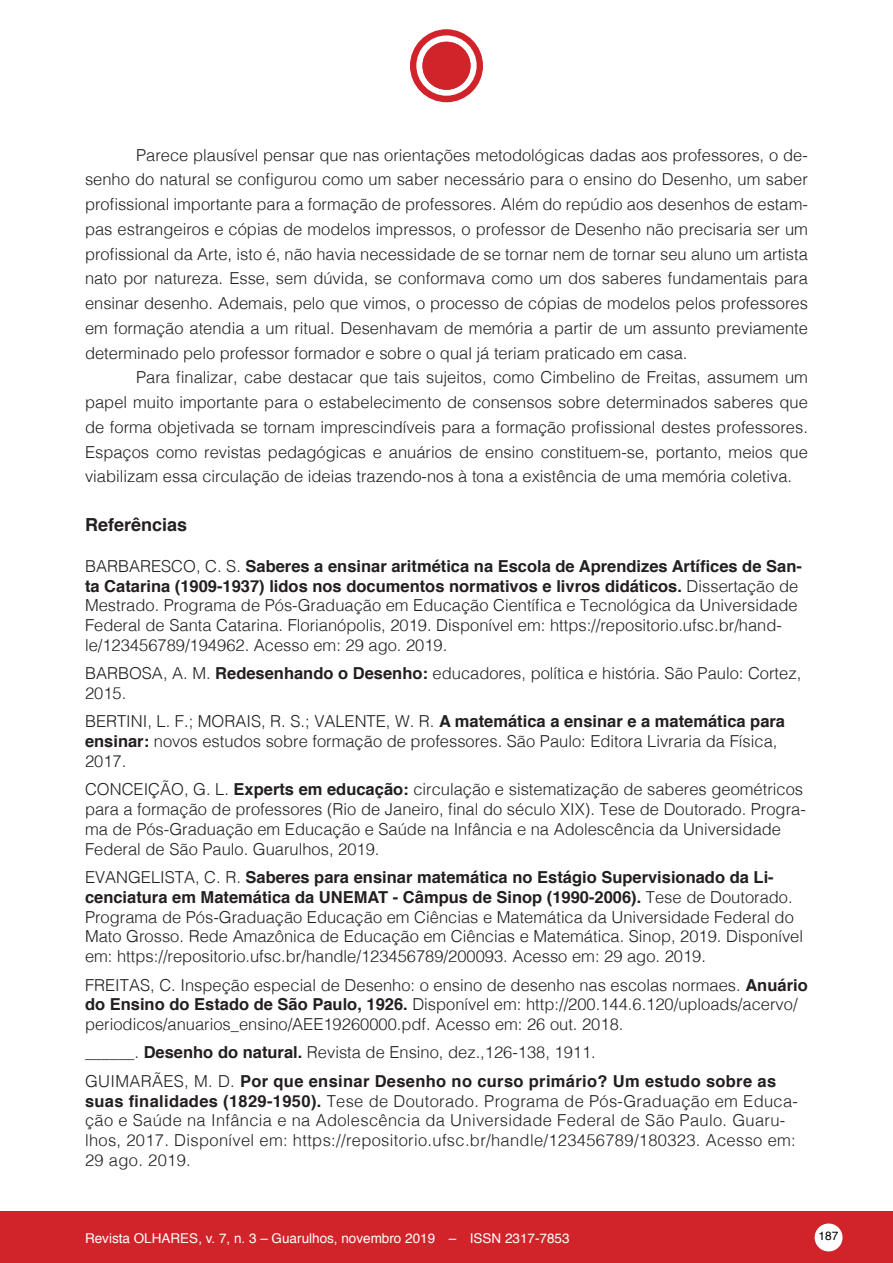
<style>
.page{position:relative;width:893px;height:1263px;background:#fff}
.page>*{position:absolute;margin:0;border:0;box-sizing:border-box;transform-origin:0 0}
._01_Texto_Titulo{font:700 18px "Helvetica";color:#231f20}
._02_Referência_Texto{font:300 16.5px/19.8px "Helvetica";color:#231f20}
._01_Texto_Geral{font:300 16.5px/24.8px "Helvetica";color:#231f20;text-align:justify}
._02_Referência_Texto-2{font:300 16.5px/19.8px "Helvetica";letter-spacing:.02em;color:#231f20}
.t1{font:13.5px "Helvetica";color:#fff}
.t2{font:12px "Helvetica";color:#000}
.s1{font-weight:700}
</style>
<div class="page">
<div style="left:0;top:1212px;width:893px;height:51px;background:#d1232a"></div>
<div style="left:817px;top:1225px;width:23px;height:24px;background:#fff;border-radius:50%"></div>
<div style="left:815px;top:1223px;width:27px;height:28px;border:4px solid #fff;border-radius:50%"></div>
<div style="left:410px;top:29px;width:73px;height:73px;background:#d1232a;border-radius:50%"></div>
<svg style="left:416px;top:35px;width:61px;height:61px"></svg>
<div style="left:422px;top:42px;width:48px;height:48px;background:#d1232a;border-radius:50%"></div>
<p class="_01_Texto_Geral" style="left:85px;top:141px;width:724px;text-indent:51px">Parece plausível pensar que nas orientações metodológicas dadas aos professores, o de&shy;senho do natural se configurou como um saber necessário para o ensino do Desenho, um saber profissional importante para a formação de professores. Além do repúdio aos desenhos de estam&shy;pas estrangeiros e cópias de modelos impressos, o professor de Desenho não precisaria ser um profissional da Arte, isto é, não havia necessidade de se tornar nem de tornar seu aluno um artista nato por natureza. Esse, sem dúvida, se conformava como um dos saberes fundamentais para ensinar desenho. Ademais, pelo que vimos, o processo de cópias de modelos pelos professores em formação atendia a um ritual. Desenhavam de memória a partir de um assunto previamente determinado pelo professor formador e sobre o qual já teriam praticado em casa.</p>
<p class="_01_Texto_Geral" style="left:85px;top:364px;width:724px;text-indent:51px">Para finalizar, cabe destacar que tais sujeitos, como Cimbelino de Freitas, assumem um papel muito importante para o estabelecimento de consensos sobre determinados saberes que de forma objetivada se tornam imprescindíveis para a formação profissional destes professores.<br>Espaços como revistas pedagógicas e anuários de ensino constituem-se, portanto, meios que viabilizam essa circulação de ideias trazendo-nos à tona a existência de uma memória coletiva.</p>
<p class="_01_Texto_Titulo" style="left:85px;top:510px;width:104px">Referências</p>
<p class="_02_Referência_Texto" style="left:85px;top:555px;width:718px">BARBARESCO, C. S. <span class="s1">Saberes a ensinar aritmética na Escola de Aprendizes Artífices de San&shy;ta Catarina (1909-1937) lidos nos documentos normativos e livros didáticos.</span> Dissertação de Mestrado. Programa de Pós-Graduação em Educação Científica e Tecnológica da Universidade Federal de Santa Catarina. Florianópolis, 2019. Disponível em: https://repositorio.ufsc.br/hand&shy;le/123456789/194962. Acesso em: 29 ago. 2019.</p>
<p class="_02_Referência_Texto" style="left:85px;top:662px;width:718px">BARBOSA, A. M. <span class="s1">Redesenhando o Desenho:</span> educadores, política e história. São Paulo: Cortez,<br>2015.</p>
<p class="_02_Referência_Texto" style="left:85px;top:710px;width:702px">BERTINI, L. F.; MORAIS, R. S.; VALENTE, W. R. <span class="s1">A matemática a ensinar e a matemática para ensinar:</span> novos estudos sobre formação de professores. São Paulo: Editora Livraria da Física,<br>2017.</p>
<p class="_02_Referência_Texto" style="left:85px;top:778px;width:722px">CONCEIÇÃO, G. L. <span class="s1">Experts em educação:</span> circulação e sistematização de saberes geométricos para a formação de professores (Rio de Janeiro, final do século XIX). Tese de Doutorado. Progra&shy;ma de Pós-Graduação em Educação e Saúde na Infância e na Adolescência da Universidade Federal de São Paulo. Guarulhos, 2019.</p>
<p class="_02_Referência_Texto" style="left:85px;top:866px;width:720px">EVANGELISTA, C. R. <span class="s1">Saberes para ensinar matemática no Estágio Supervisionado da Li&shy;cenciatura em Matemática da UNEMAT - Câmpus de Sinop (1990-2006).</span> Tese de Doutorado.<br>Programa de Pós-Graduação Educação em Ciências e Matemática da Universidade Federal do Mato Grosso. Rede Amazônica de Educação em Ciências e Matemática. Sinop, 2019. Disponível em: https://repositorio.ufsc.br/handle/123456789/200093. Acesso em: 29 ago. 2019.</p>
<p class="_02_Referência_Texto" style="left:85px;top:974px;width:724px">FREITAS, C. Inspeção especial de Desenho: o ensino de desenho nas escolas normaes. <span class="s1">Anuário do Ensino do Estado de São Paulo, 1926.</span> Disponível em: http://200.144.6.120/uploads/acervo/ periodicos/anuarios_ensino/AEE19260000.pdf. Acesso em: 26 out. 2018.</p>
<p class="_02_Referência_Texto" style="left:85px;top:1041px;width:512px">______. <span class="s1">Desenho do natural.</span> Revista de Ensino, dez.,126-138, 1911.</p>
<p class="_02_Referência_Texto-2" style="left:85px;top:1070px;width:714px">GUIMARÃES, M. D. <span class="s1">Por que ensinar Desenho no curso primário? Um estudo sobre as suas finalidades (1829-1950).</span> Tese de Doutorado. Programa de Pós-Graduação em Educa&shy;ção e Saúde na Infância e na Adolescência da Universidade Federal de São Paulo. Guaru&shy;lhos, 2017. Disponível em: https://repositorio.ufsc.br/handle/123456789/180323. Acesso em:<br>29 ago. 2019.</p>
<p class="t1" style="left:85px;top:1227px;width:486px">Revista OLHARES, v. 7, n. 3 – Guarulhos, novembro 2019 – ISSN 2317-7853</p>
<p class="t2" style="left:819px;top:1227px;width:22px">187</p>
</div>
